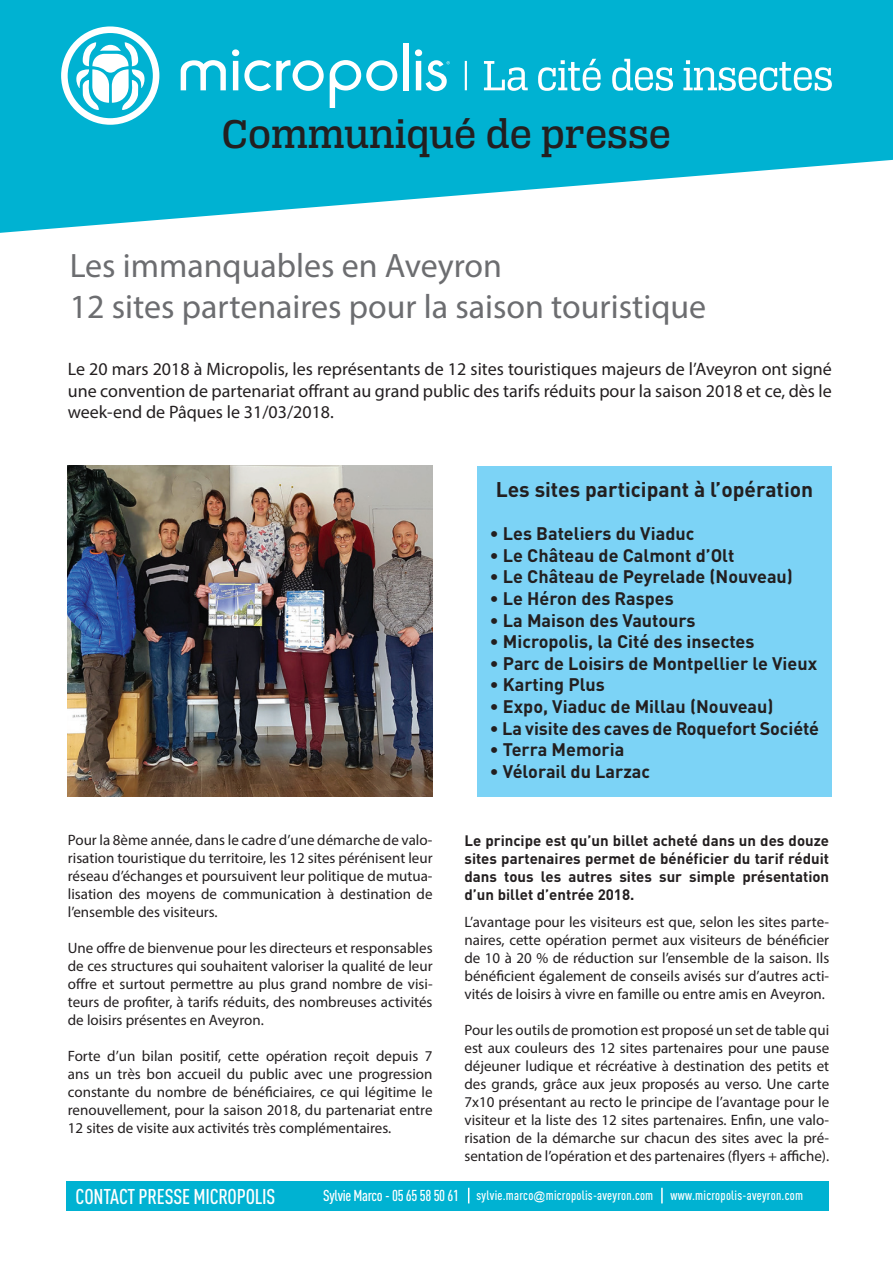
<style>
.page{position:relative;width:893px;height:1263px;background:#fff}
.page>*{position:absolute;margin:0;border:0;box-sizing:border-box;transform-origin:0 0}
.t1{font:42.75px "Alianza Slab 500";color:#231f20}
.t2{font:33.9px/40.7px "Myriad Pro";color:#6c6d70}
.t3{font:500 condensed 21.15px "DINOT";letter-spacing:-.01em;color:#fff}
.t4{font:700 21px "DINOT";color:#231f20}
.t5{font:700 18px "DINOT";color:#231f20}
.t6{font:18px/21.6px "Myriad Pro";color:#231f20;text-align:justify}
.t7{font:15px/18px "Myriad Pro";color:#231f20;text-align:justify}
.t8{font:700 15px/18px "DINOT";color:#231f20;text-align:justify}
.t9{font:500 condensed 13.35px "DINOT";letter-spacing:.02em;color:#fff}
.s1{font-size:15.6px}
.s2{font-family:"Arial";font-weight:400;font-stretch:normal;font-size:11.7px}
</style>
<div class="page">
<svg style="left:0;top:0;width:893px;height:233px;fill:#00b2d2"></svg>
<div style="left:66px;top:1181px;width:763px;height:30px;background:#00b2d2"></div>
<svg style="left:468px;top:1188px;width:1px;height:15px"></svg>
<svg style="left:661px;top:1188px;width:2px;height:15px"></svg>
<svg style="left:61px;top:26px;width:98px;height:99px"></svg>
<svg style="left:484px;top:59px;width:348px;height:32px"></svg>
<hr style="left:465px;top:61px;width:2px;height:29px;background:#fff">
<svg style="left:181px;top:60px;width:45px;height:30px"></svg>
<svg style="left:232px;top:49px;width:92px;height:42px"></svg>
<svg style="left:330px;top:60px;width:67px;height:48px"></svg>
<div style="left:403px;top:43px;width:6px;height:47px;background:#fff"></div>
<svg style="left:415px;top:49px;width:35px;height:42px"></svg>
<img style="left:68px;top:466px;width:365px;height:331px">
<div style="left:477px;top:466px;width:355px;height:331px;background:#7cd3f6"></div>
<h1 class="t1" style="left:222px;top:110px;width:451px">Communiqué de presse</h1>
<h2 class="t2" style="left:70px;top:245px;width:638px">Les immanquables en Aveyron<br>12 sites partenaires pour la saison touristique</h2>
<p class="t6" style="left:68px;top:358px;width:766px">Le 20 mars 2018 à Micropolis, les représentants de 12 sites touristiques majeurs de l’Aveyron ont signé une convention de partenariat offrant au grand public des tarifs réduits pour la saison 2018 et ce, dès le week-end de Pâques le 31/03/2018.</p>
<p class="t7" style="left:68px;top:831px;width:366px">Pour la 8ème année, dans le cadre d’une démarche de valo&shy;risation touristique du territoire, les 12 sites pérénisent leur réseau d’échanges et poursuivent leur politique de mutua&shy;lisation des moyens de communication à destination de l’ensemble des visiteurs.</p>
<p class="t7" style="left:68px;top:939px;width:366px">Une offre de bienvenue pour les directeurs et responsables de ces structures qui souhaitent valoriser la qualité de leur offre et surtout permettre au plus grand nombre de visi&shy;teurs de profiter, à tarifs réduits, des nombreuses activités de loisirs présentes en Aveyron.</p>
<p class="t7" style="left:68px;top:1047px;width:366px">Forte d’un bilan positif, cette opération reçoit depuis 7 ans un très bon accueil du public avec une progression constante du nombre de bénéficiaires, ce qui légitime le renouvellement, pour la saison 2018, du partenariat entre 12 sites de visite aux activités très complémentaires.</p>
<h3 class="t4" style="left:496px;top:476px;width:319px">Les sites participant à l’opération</h3>
<p class="t5" style="left:490px;top:522px;width:206px">• Les Bateliers du Viaduc</p>
<p class="t5" style="left:490px;top:543px;width:246px">• Le Château de Calmont d’Olt</p>
<p class="t5" style="left:490px;top:565px;width:305px">• Le Château de Peyrelade (Nouveau)</p>
<p class="t5" style="left:490px;top:587px;width:185px">• Le Héron des Raspes</p>
<p class="t5" style="left:490px;top:608px;width:207px">• La Maison des Vautours</p>
<p class="t5" style="left:490px;top:630px;width:266px">• Micropolis, la Cité des insectes</p>
<p class="t5" style="left:490px;top:651px;width:329px">• Parc de Loisirs de Montpellier le Vieux</p>
<p class="t5" style="left:490px;top:673px;width:117px">• Karting Plus</p>
<p class="t5" style="left:490px;top:695px;width:285px">• Expo, Viaduc de Millau (Nouveau)</p>
<p class="t5" style="left:490px;top:716px;width:331px">• La visite des caves de Roquefort Société</p>
<p class="t5" style="left:490px;top:738px;width:136px">• Terra Memoria</p>
<p class="t5" style="left:490px;top:759px;width:162px">• Vélorail du Larzac</p>
<p class="t8" style="left:464px;top:831px;width:366px">Le principe est qu’un billet acheté dans un des douze sites partenaires permet de bénéficier du tarif réduit dans tous les autres sites sur simple présentation d’un billet d’entrée 2018.</p>
<p class="t7" style="left:464px;top:912px;width:366px">L’avantage pour les visiteurs est que, selon les sites parte&shy;naires, cette opération permet aux visiteurs de bénéficier de 10 à 20 % de réduction sur l’ensemble de la saison. Ils bénéficient également de conseils avisés sur d’autres acti&shy;vités de loisirs à vivre en famille ou entre amis en Aveyron.</p>
<p class="t7" style="left:464px;top:1020px;width:366px">Pour les outils de promotion est proposé un set de table qui est aux couleurs des 12 sites partenaires pour une pause déjeuner ludique et récréative à destination des petits et des grands, grâce aux jeux proposés au verso. Une carte 7x10 présentant au recto le principe de l’avantage pour le visiteur et la liste des 12 sites partenaires. Enfin, une valo&shy;risation de la démarche sur chacun des sites avec la pré&shy;sentation de l’opération et des partenaires (flyers + affiche).</p>
<h3 class="t3" style="left:76px;top:1184px;width:201px">CONTACT PRESSE MICROPOLIS</h3>
<p class="t9" style="left:323px;top:1187px;width:332px"><span class="s1">Sylvie Marco - 05 65 58 50 61</span> sylvie.marco<span class="s2">@</span>micropolis-aveyron.com</p>
<p class="t9" style="left:671px;top:1187px;width:134px">www.micropolis-aveyron.com</p>
</div>
